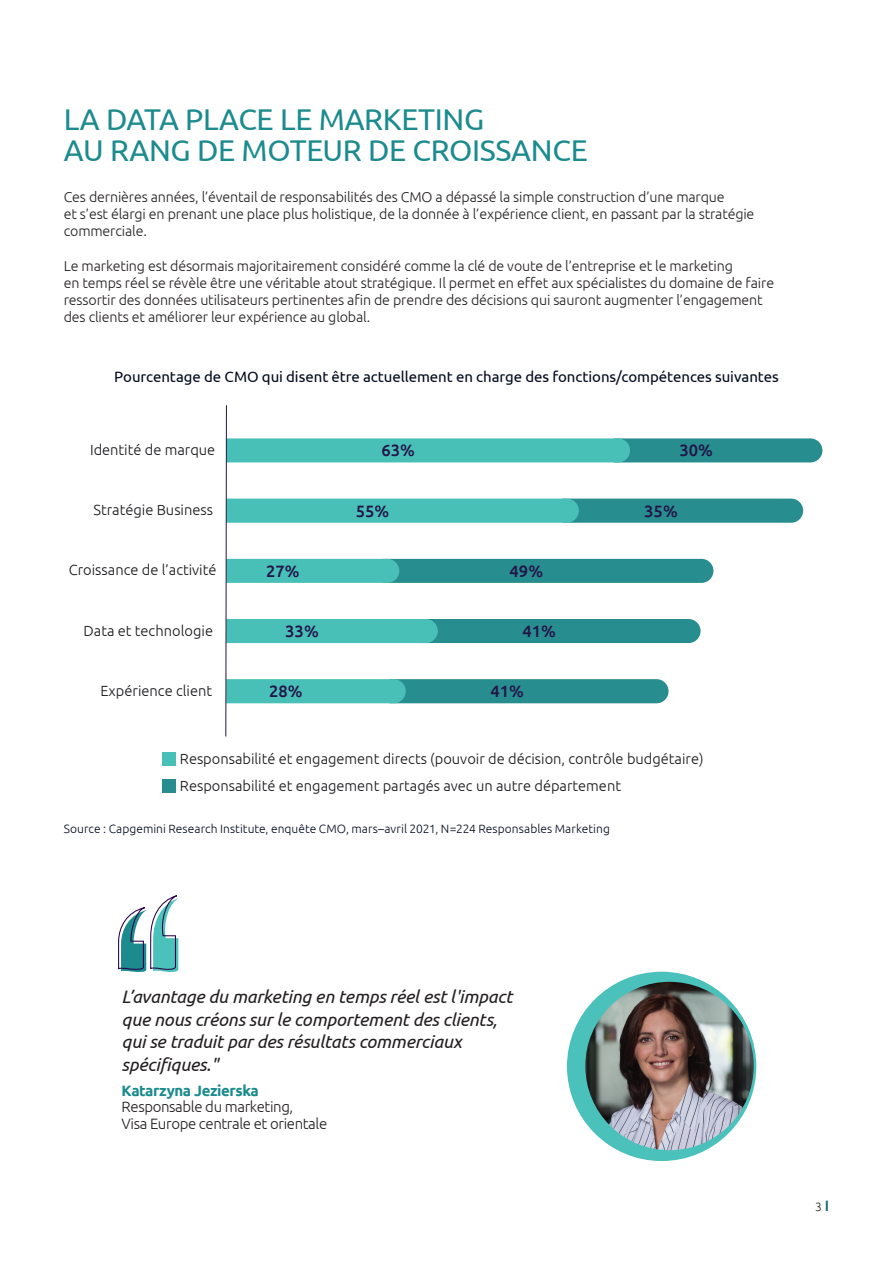
<style>
.page{position:relative;width:893px;height:1263px;background:#fff}
.page>*{position:absolute;margin:0;border:0;box-sizing:border-box;transform-origin:0 0}
.t1{font:30px/31.5px "Ubuntu";letter-spacing:-.01em;color:#1c8b8e}
.t2{font:italic 18px/22.5px "Ubuntu";letter-spacing:-.01em;color:#231f20}
.t3{font:500 16.5px "Ubuntu";letter-spacing:.005em;color:#231349}
.text{font:15px "Ubuntu";letter-spacing:-.005em;color:#000a1d}
.t4{font:300 15px/16.5px "Ubuntu";letter-spacing:-.025em;color:#231f20}
.t5{font:300 14.7px/27px "Ubuntu";color:#161519}
.t6{font:300 14.25px/17.2px "Ubuntu";letter-spacing:-.01em;color:#231f20}
.text-2{font:300 12px "Ubuntu";letter-spacing:.005em;color:#000a1d}
.t7{font:300 12px "Ubuntu";color:#231f20}
.s1{font-weight:700;color:#1c8b8e}
.s2{font-weight:500;font-size:15px;color:#0f6a73}
</style>
<div class="page">
<svg style="left:118px;top:895px;width:61px;height:77px"></svg>
<div style="left:163px;top:753px;width:13px;height:13px;background:#48c0b8"></div>
<div style="left:163px;top:779px;width:13px;height:14px;background:#288d8f"></div>
<svg style="left:225px;top:405px;width:597px;height:332px"></svg>
<div style="left:567px;top:972px;width:189px;height:189px;background:#4ac1ba;border-radius:50%"></div>
<img style="left:585px;top:982px;width:169px;height:168px;border-radius:84px">
<p class="t1" style="left:64px;top:102px;width:526px">LA DATA PLACE LE MARKETING<br>AU RANG DE MOTEUR DE CROISSANCE</p>
<p class="t6" style="left:64px;top:187px;width:692px">Ces dernières années, l’éventail de responsabilités des CMO a dépassé la simple construction d’une marque<br>et s’est élargi en prenant une place plus holistique, de la donnée à l’expérience client, en passant par la stratégie commerciale.</p>
<p class="t6" style="left:64px;top:256px;width:712px">Le marketing est désormais majoritairement considéré comme la clé de voute de l’entreprise et le marketing<br>en temps réel se révèle être une véritable atout stratégique. Il permet en effet aux spécialistes du domaine de faire ressortir des données utilisateurs pertinentes afin de prendre des décisions qui sauront augmenter l’engagement des clients et améliorer leur expérience au global.</p>
<p class="text" style="left:114px;top:367px;width:666px">Pourcentage de CMO qui disent être actuellement en charge des fonctions/compétences suivantes</p>
<p class="t5" style="left:90px;top:436px;width:127px">Identité de marque</p>
<p class="t3" style="left:381px;top:440px;width:35px">63%</p>
<p class="t3" style="left:679px;top:440px;width:35px">30%</p>
<p class="t5" style="left:94px;top:496px;width:121px">Stratégie Business</p>
<p class="t3" style="left:356px;top:500px;width:35px">55%</p>
<p class="t3" style="left:644px;top:500px;width:35px">35%</p>
<p class="t5" style="left:69px;top:556px;width:149px">Croissance de l’activité</p>
<p class="t3" style="left:266px;top:560px;width:35px">27%</p>
<p class="t3" style="left:510px;top:560px;width:35px">49%</p>
<p class="t5" style="left:83px;top:616px;width:131px">Data et technologie</p>
<p class="t3" style="left:285px;top:621px;width:35px">33%</p>
<p class="t3" style="left:522px;top:621px;width:35px">41%</p>
<p class="t5" style="left:100px;top:677px;width:113px">Expérience client</p>
<p class="t3" style="left:269px;top:681px;width:35px">28%</p>
<p class="t3" style="left:490px;top:681px;width:35px">41%</p>
<p class="t5" style="left:180px;top:745px;width:525px">Responsabilité et engagement directs (pouvoir de décision, contrôle budgétaire)<br>Responsabilité et engagement partagés avec un autre département</p>
<p class="text-2" style="left:64px;top:822px;width:548px">Source : Capgemini Research Institute, enquête CMO, mars–avril 2021, N=224 Responsables Marketing</p>
<p class="t2" style="left:122px;top:985px;width:392px">L’avantage du marketing en temps réel est l'impact que nous créons sur le comportement des clients, qui se traduit par des résultats commerciaux spécifiques."</p>
<p class="t4" style="left:122px;top:1081px;width:207px"><span class="s1">Katarzyna Jezierska<br></span>Responsable du marketing,<br>Visa Europe centrale et orientale</p>
<p class="t7" style="left:815px;top:1199px;width:15px">3 <span class="s2">I</span></p>
</div>
